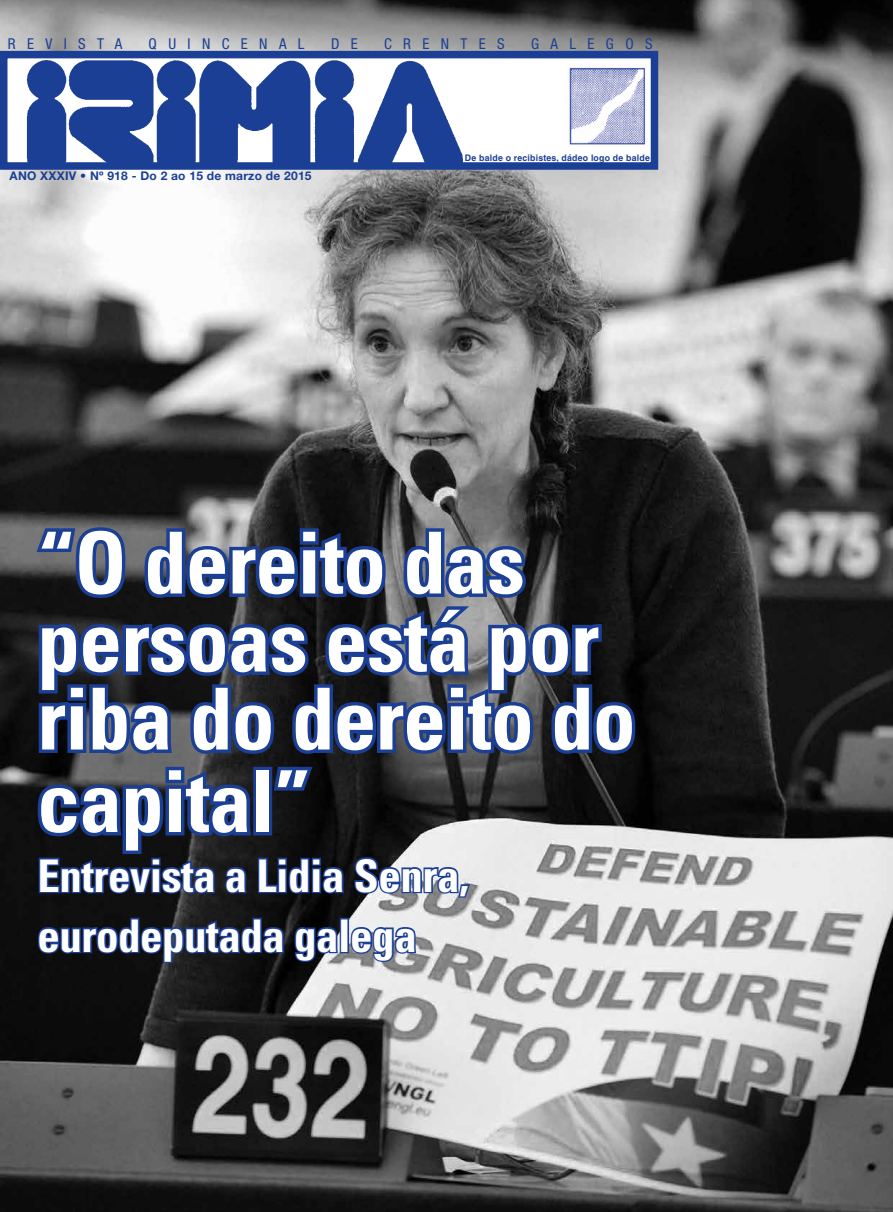
<style>
.page{position:relative;width:893px;height:1212px;background:#fff}
.page>*{position:absolute;margin:0;border:0;box-sizing:border-box;transform-origin:0 0}
.t1{font:700 condensed 85.5px/79.5px "Univers LT Std";letter-spacing:-.01em;color:#fff}
.t2{font:700 condensed 45px/60px "Univers LT Std";letter-spacing:-.01em;color:#fff}
.t3{font:condensed 15px "Helvetica Neue LT Std";letter-spacing:.76em;color:#1b3f94}
.t4{font:700 12px "Helvetica Neue LT Std";letter-spacing:.02em;color:#1b3f94}
.t5{font:700 9px "Helvetica LT Std";letter-spacing:.025em;color:#1b3f94}
</style>
<div class="page">
<img style="left:0;top:0;width:893px;height:1212px">
<svg style="left:0;top:47px;width:662px;height:126px"></svg>
<svg style="left:32px;top:524px;width:607px;height:233px;background:#2a395c"></svg>
<svg style="left:34px;top:763px;width:312px;height:132px;background:#1c2947"></svg>
<svg style="left:353px;top:856px;width:119px;height:43px;background:#7582a0"></svg>
<svg style="left:36px;top:916px;width:250px;height:48px;background:#162240"></svg>
<svg style="left:293px;top:925px;width:46px;height:38px;background:#2a3b63"></svg>
<div style="left:340px;top:918px;width:9px;height:35px;border:3px solid #1b3f94"></div>
<svg style="left:349px;top:925px;width:69px;height:38px;background:#7283a9"></svg>
<h3 class="t3" style="left:8px;top:35px;width:116px">REVISTA</h3>
<h3 class="t3" style="left:149px;top:35px;width:157px">QUINCENAL</h3>
<h3 class="t3" style="left:331px;top:35px;width:28px">D E</h3>
<h3 class="t3" style="left:384px;top:35px;width:122px">CRENTES</h3>
<h3 class="t3" style="left:531px;top:35px;width:123px">GALEGOS</h3>
<h3 class="t4" style="left:10px;top:168px;width:303px">ANO XXXIV • Nº 918 - Do 2 ao 15 de marzo de 2015</h3>
<p class="t5" style="left:465px;top:152px;width:186px">De balde o recibistes, dádeo logo de balde</p>
<p class="t5" style="left:490px;top:152px;width:159px">Non para xulgar, senón para liberar</p>
<h1 class="t1" style="left:37px;top:523px;width:600px">“O dereito das persoas está por riba do dereito do capital”</h1>
<h2 class="t2" style="left:37px;top:845px;width:433px">Entrevista a Lidia Senra, eurodeputada galega</h2>
</div>
